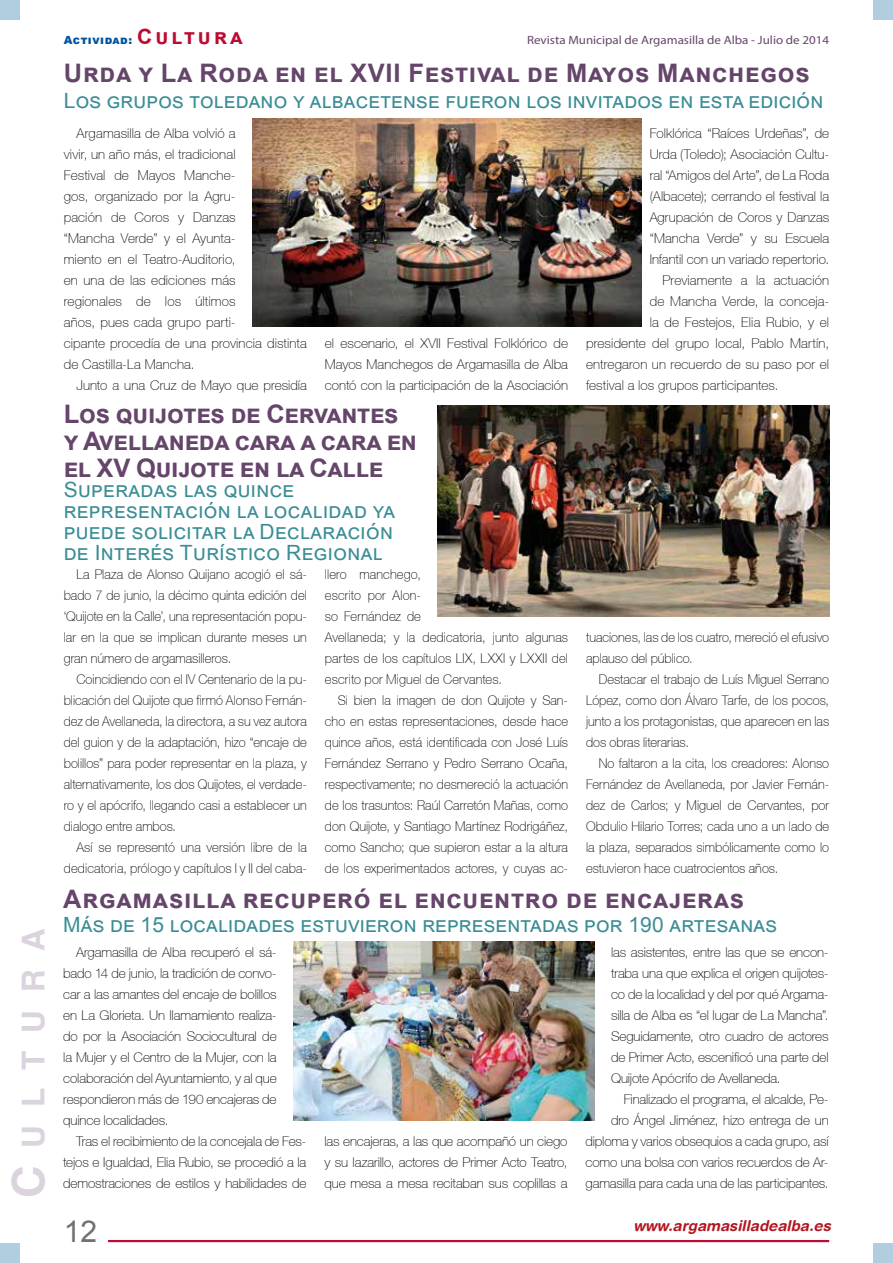
<style>
.page{position:relative;width:893px;height:1263px;background:#fff}
.page>*{position:absolute;margin:0;border:0;box-sizing:border-box;transform-origin:0 0}
.t1{font:700 31.5px "Helvetica";letter-spacing:.57em;color:#dbd3dd}
.t2{font:30px "Arial";color:#707172}
.t3{font:700 25.5px "Arial";letter-spacing:.03em;color:#65456a}
.t4{font:700 25.5px/27px "Arial";letter-spacing:-.01em;color:#65456a}
.t5{font:21px/21px "Arial";letter-spacing:.01em;color:#3a8d95}
.t6{font:italic 700 15px "Helvetica Rounded";color:#b21721}
.t7{font:100 13.5px/21px "Helvetica 35";color:#000;text-align:justify}
.t8{font:100 13.5px/21px "Helvetica 35";color:#000;text-align:justify;scale:.95 1}
.t9{font:12px "Myriad Pro";color:#65456a;scale:1.08 1}
.t10{font:900 11.25px "Arial";letter-spacing:.05em;color:#0053a0}
.s1{font-size:45px}
.s2{font-weight:700;font-size:21px;color:#bb0c32}
</style>
<div class="page">
<div style="left:873px;top:1243px;width:20px;height:20px;background:#b0cedf"></div>
<div style="left:0;top:1243px;width:20px;height:20px;background:#b0cedf"></div>
<hr style="left:108px;top:1240px;width:721px;height:2px;background:#bb0c32">
<div style="left:873px;top:0;width:20px;height:20px;background:#b0cedf"></div>
<div style="left:0;top:0;width:20px;height:20px;background:#b0cedf"></div>
<img style="left:294px;top:941px;width:300px;height:180px">
<img style="left:253px;top:118px;width:388px;height:209px">
<img style="left:438px;top:405px;width:391px;height:212px">
<h1 class="t1" style="left:14px;top:1198px;width:270px;rotate:-90deg"><span class="s1">C</span> ultura</h1>
<p class="t10" style="left:64px;top:31px;width:181px">Actividad: <span class="s2">Cultura</span></p>
<p class="t9" style="left:527px;top:32px;width:281px">Revista Municipal de Argamasilla de Alba - Julio de 2014</p>
<h3 class="t3" style="left:64px;top:55px;width:747px">Urda y La Roda en el XVII Festival de Mayos Manchegos</h3>
<h3 class="t5" style="left:64px;top:90px;width:761px">Los grupos toledano y albacetense fueron los invitados en esta edición</h3>
<p class="t7" style="left:64px;top:123px;width:245px;text-align:left;text-indent:13px">Argamasilla de Alba volvió a<br>vivir, un año más, el tradicional<br>Festival de Mayos Manche-<br>gos, organizado por la Agru-<br>pación de Coros y Danzas<br>“Mancha Verde” y el Ayunta-<br>miento en el Teatro-Auditorio,<br>en una de las ediciones más<br>regionales de los últimos<br>años, pues cada grupo parti-<br>cipante procedía de una provincia distinta de Castilla-La Mancha.</p>
<p class="t7" style="left:77px;top:375px;width:232px">Junto a una Cruz de Mayo que presidía</p>
<p class="t7" style="left:325px;top:333px;width:245px">el escenario, el XVII Festival Folklórico de Mayos Manchegos de Argamasilla de Alba contó con la participación de la Asociación</p>
<h3 class="t4" style="left:64px;top:401px;width:355px">Los quijotes de Cervantes y Avellaneda cara a cara en el XV Quijote en la Calle</h3>
<h3 class="t5" style="left:64px;top:479px;width:333px">Superadas las quince representación la localidad ya puede solicitar la Declaración de Interés Turístico Regional</h3>
<p class="t8" style="left:64px;top:564px;width:257px;text-indent:13px">La Plaza de Alonso Quijano acogió el sá&shy;bado 7 de junio, la décimo quinta edición del ‘Quijote en la Calle’, una representación popu&shy;lar en la que se implican durante meses un gran número de argamasilleros.</p>
<p class="t8" style="left:64px;top:669px;width:257px;text-indent:13px">Coincidiendo con el IV Centenario de la pu&shy;blicación del Quijote que firmó Alonso Fernán&shy;dez de Avellaneda, la directora, a su vez autora del guion y de la adaptación, hizo “encaje de bolillos” para poder representar en la plaza, y alternativamente, los dos Quijotes, el verdade&shy;ro y el apócrifo, llegando casi a establecer un dialogo entre ambos.</p>
<p class="t8" style="left:64px;top:837px;width:257px;text-align:right">Así se representó una versión libre de la dedicatoria, prólogo y capítulos I y II del caba-</p>
<p class="t8" style="left:325px;top:564px;width:257px;text-align:left">llero manchego,<br>escrito por Alon-<br>so Fernández de<br>Avellaneda; y la dedicatoria, junto algunas partes de los capítulos LIX, LXXI y LXXII del escrito por Miguel de Cervantes.</p>
<p class="t8" style="left:325px;top:690px;width:257px;text-indent:13px">Si bien la imagen de don Quijote y San&shy;cho en estas representaciones, desde hace quince años, está identificada con José Luís Fernández Serrano y Pedro Serrano Ocaña, respectivamente; no desmereció la actuación de los trasuntos: Raúl Carretón Mañas, como don Quijote, y Santiago Martínez Rodrigáñez, como Sancho; que supieron estar a la altura de los experimentados actores, y cuyas ac-</p>
<p class="t7" style="left:650px;top:123px;width:181px">Folklórica “Raíces Urdeñas”, de</p>
<p class="t7" style="left:650px;top:144px;width:181px">Urda (Toledo); Asociación Cultu-</p>
<p class="t7" style="left:650px;top:165px;width:181px">ral “Amigos del Arte”, de La Roda</p>
<p class="t7" style="left:650px;top:186px;width:181px">(Albacete); cerrando el festival la</p>
<p class="t7" style="left:650px;top:207px;width:181px">Agrupación de Coros y Danzas</p>
<p class="t7" style="left:650px;top:228px;width:181px">“Mancha Verde” y su Escuela</p>
<p class="t7" style="left:650px;top:249px;width:181px">Infantil con un variado repertorio.</p>
<p class="t7" style="left:662px;top:270px;width:168px">Previamente a la actuación</p>
<p class="t7" style="left:650px;top:291px;width:181px">de Mancha Verde, la conceja-</p>
<p class="t7" style="left:650px;top:312px;width:181px">la de Festejos, Elia Rubio, y el</p>
<p class="t7" style="left:586px;top:333px;width:245px">presidente del grupo local, Pablo Martín,</p>
<p class="t7" style="left:586px;top:354px;width:245px">entregaron un recuerdo de su paso por el</p>
<p class="t7" style="left:586px;top:375px;width:194px">festival a los grupos participantes.</p>
<p class="t8" style="left:586px;top:627px;width:257px">tuaciones, las de los cuatro, mereció el efusivo aplauso del público.</p>
<p class="t8" style="left:586px;top:669px;width:257px;text-indent:13px">Destacar el trabajo de Luís Miguel Serrano López, como don Álvaro Tarfe, de los pocos, junto a los protagonistas, que aparecen en las dos obras literarias.</p>
<p class="t8" style="left:586px;top:753px;width:257px;text-indent:13px">No faltaron a la cita, los creadores: Alonso Fernández de Avellaneda, por Javier Fernán&shy;dez de Carlos; y Miguel de Cervantes, por Obdulio Hilario Torres; cada uno a un lado de la plaza, separados simbólicamente como lo estuvieron hace cuatrocientos años.</p>
<h3 class="t3" style="left:63px;top:881px;width:682px">Argamasilla recuperó el encuentro de encajeras</h3>
<h3 class="t5" style="left:63px;top:914px;width:715px">Más de 15 localidades estuvieron representadas por 190 artesanas</h3>
<p class="t7" style="left:63px;top:942px;width:215px;text-indent:13px">Argamasilla de Alba recuperó el sá&shy;bado 14 de junio, la tradición de convo&shy;car a las amantes del encaje de bolillos en La Glorieta. Un llamamiento realiza&shy;do por la Asociación Sociocultural de la Mujer y el Centro de la Mujer, con la colaboración del Ayuntamiento, y al que respondieron más de 190 encajeras de quince localidades.</p>
<p class="t7" style="left:63px;top:1131px;width:245px;text-indent:13px">Tras el recibimiento de la concejala de Fes&shy;tejos e Igualdad, Elia Rubio, se procedió a la demostraciones de estilos y habilidades de</p>
<p class="t7" style="left:324px;top:1131px;width:245px">las encajeras, a las que acompañó un ciego y su lazarillo, actores de Primer Acto Teatro, que mesa a mesa recitaban sus coplillas a</p>
<p class="t7" style="left:611px;top:942px;width:219px">las asistentes, entre las que se encon&shy;traba una que explica el origen quijotes&shy;co de la localidad y del por qué Argama&shy;silla de Alba es “el lugar de La Mancha”.<br>Seguidamente, otro cuadro de actores de Primer Acto, escenificó una parte del Quijote Apócrifo de Avellaneda.</p>
<p class="t7" style="left:585px;top:1089px;width:245px;text-align:right">Finalizado el programa, el alcalde, Pe-<br>dro Ángel Jiménez, hizo entrega de un diploma y varios obsequios a cada grupo, así como una bolsa con varios recuerdos de Ar&shy;gamasilla para cada una de las participantes.</p>
<h2 class="t2" style="left:64px;top:1211px;width:35px">12</h2>
<p class="t6" style="left:634px;top:1216px;width:199px">www.argamasilladealba.es</p>
</div>
